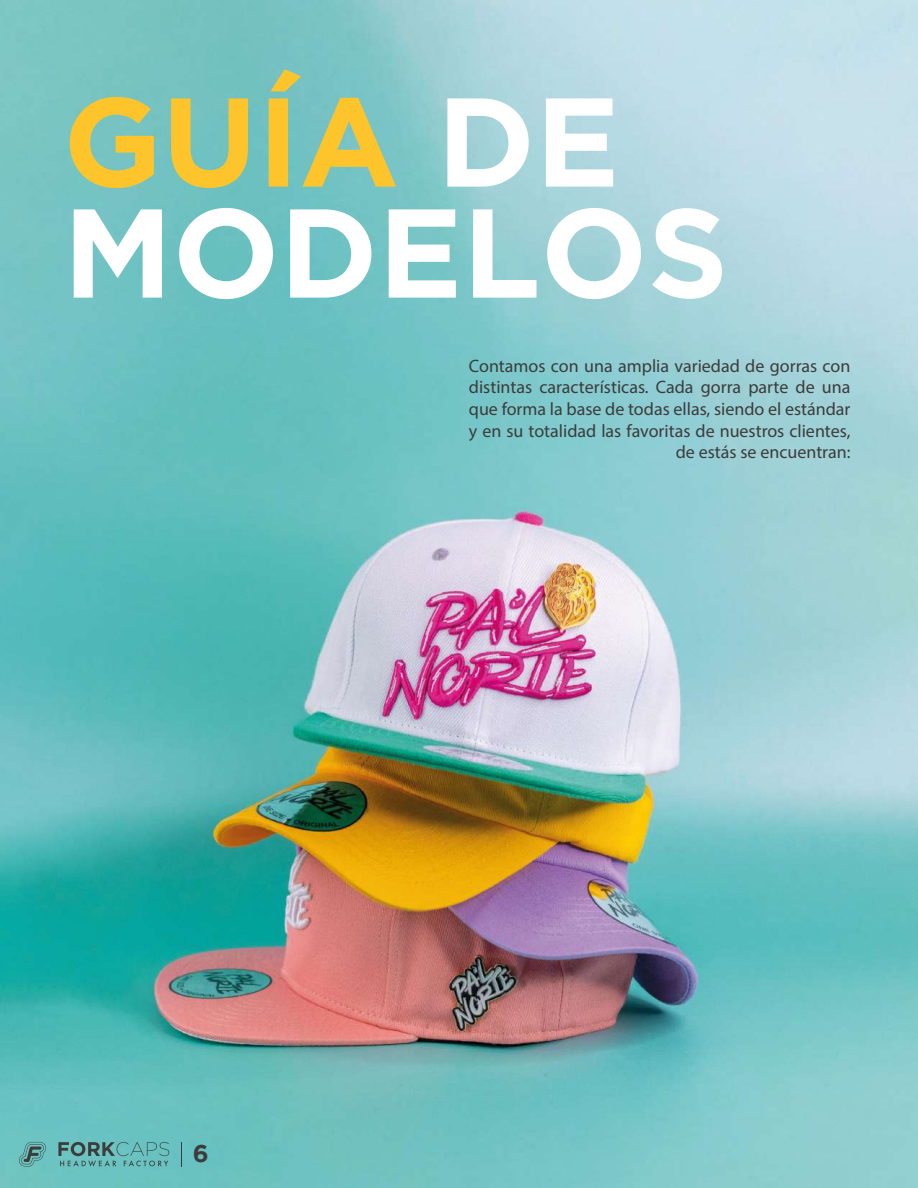
<style>
.page{position:relative;width:918px;height:1188px;background:#fff}
.page>*{position:absolute;margin:0;border:0;box-sizing:border-box;transform-origin:0 0}
.t1{font:700 126px/111px "Gotham";color:#fff}
.t2{font:700 24.15px "Gotham";color:#3c3c3b}
.t3{font:18px/21.6px "Myriad Pro";color:#3c3c3b;text-align:right}
.s1{color:#fdc52b}
</style>
<div class="page">
<img style="left:0;top:0;width:917px;height:1188px">
<svg style="left:19px;top:1142px;width:27px;height:25px"></svg>
<svg style="left:58px;top:1142px;width:111px;height:25px;background:#5fa3a2"></svg>
<svg style="left:181px;top:1142px;width:1px;height:25px"></svg>
<h1 class="t1" style="left:63px;top:83px;width:667px"><span class="s1">GUÍA</span> DE<br>MODELOS</h1>
<p class="t3" style="left:469px;top:355px;width:383px">Contamos con una amplia variedad de gorras con distintas características. Cada gorra parte de una que forma la base de todas ellas, siendo el estándar y en su totalidad las favoritas de nuestros clientes, de estás se encuentran:</p>
<h2 class="t2" style="left:193px;top:1140px;width:17px">6</h2>
</div>
